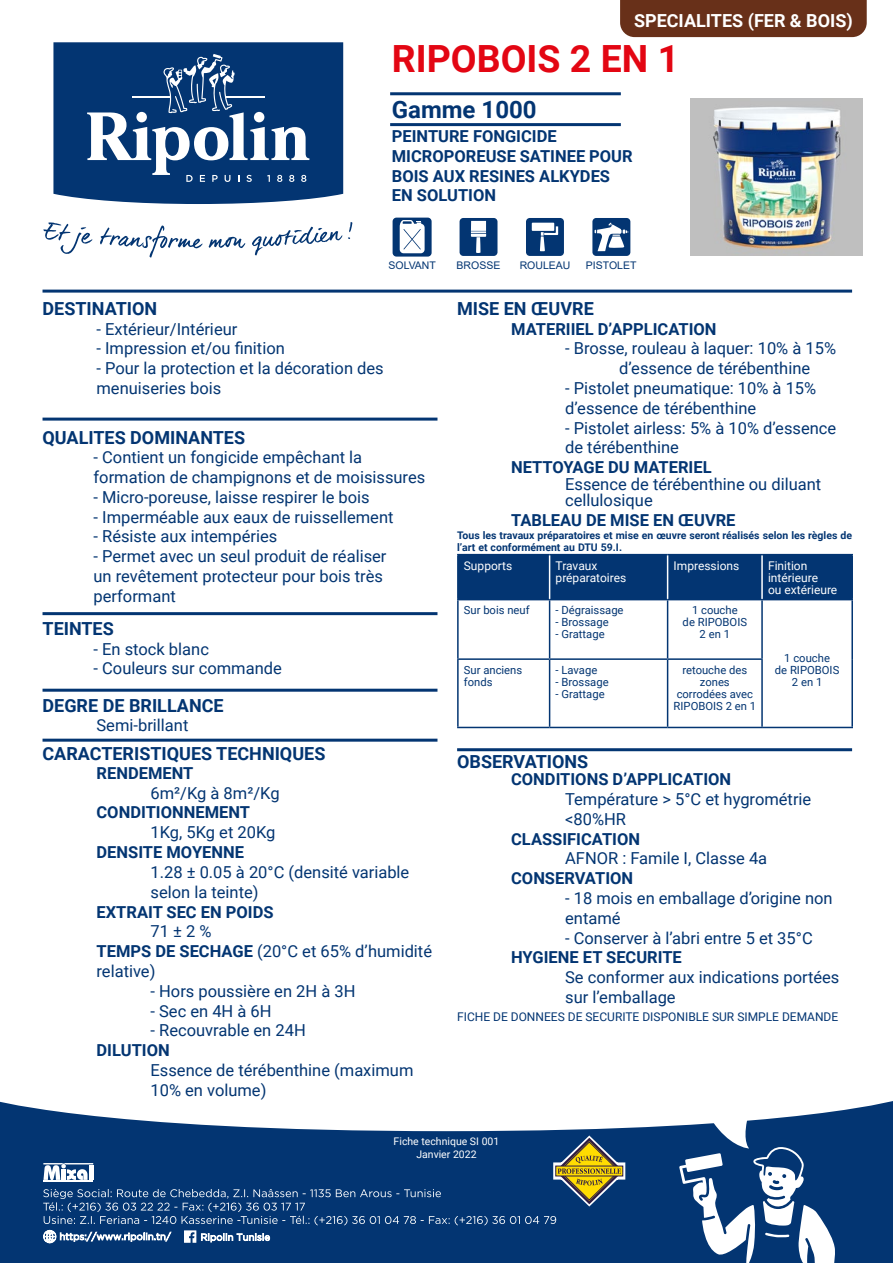
<style>
.page{position:relative;width:893px;height:1263px;background:#fff}
.page>*{position:absolute;margin:0;border:0;box-sizing:border-box;transform-origin:0 0}
.t1{font:700 37.5px "Roboto";color:#e30613}
.t2{font:700 24px "Roboto";color:#033572}
.t3{font:700 18px "Roboto";color:#033572}
.t4{font:700 18px "Roboto";color:#fff}
.t5{font:16.5px/19.8px "Roboto";color:#033572}
.t6{font:700 16.5px/19.8px "Roboto";color:#033572}
.t7{font:12px/12px "Roboto";color:#fff}
.t8{font:12px "Roboto";color:#033572}
.t9{font:11.25px/12px "Roboto";color:#033572;text-align:center}
.t10{font:700 10.5px/12.6px "Roboto";color:#033572}
.t11{font:10.5px/12.6px "Roboto";color:#fff;text-align:center}
.t12{font:10.5px "Arial";color:#033572}
.s1{font-weight:700}
</style>
<div class="page">
<svg style="left:0;top:1101px;width:893px;height:162px;fill:#033572"></svg>
<svg style="left:53px;top:42px;width:290px;height:162px;background:#13427b"></svg>
<svg style="left:87px;top:54px;width:222px;height:128px"></svg>
<svg style="left:43px;top:222px;width:49px;height:32px"></svg>
<svg style="left:100px;top:225px;width:103px;height:33px"></svg>
<svg style="left:209px;top:237px;width:36px;height:11px"></svg>
<svg style="left:252px;top:227px;width:90px;height:28px"></svg>
<svg style="left:348px;top:222px;width:4px;height:17px"></svg>
<hr style="left:43px;top:290px;width:809px;height:3px;background:#033572">
<svg style="left:679px;top:1101px;width:172px;height:162px"></svg>
<hr style="left:390px;top:92px;width:231px;height:3px;background:#033572">
<hr style="left:390px;top:123px;width:231px;height:3px;background:#033572">
<div style="left:393px;top:218px;width:39px;height:39px;background:#033572;border-radius:4px"></div>
<svg style="left:400px;top:220px;width:25px;height:33px"></svg>
<svg style="left:460px;top:218px;width:37px;height:38px"></svg>
<svg style="left:526px;top:218px;width:38px;height:38px"></svg>
<svg style="left:592px;top:218px;width:38px;height:38px"></svg>
<hr style="left:43px;top:418px;width:394px;height:3px;background:#033572">
<hr style="left:43px;top:612px;width:394px;height:3px;background:#033572">
<hr style="left:43px;top:689px;width:394px;height:3px;background:#033572">
<hr style="left:43px;top:739px;width:394px;height:3px;background:#033572">
<img style="left:690px;top:99px;width:172px;height:156px">
<hr style="left:457px;top:748px;width:395px;height:3px;background:#033572">
<div style="left:459px;top:555px;width:392px;height:44px;background:#033572"></div>
<svg style="left:459px;top:600px;width:392px;height:127px"></svg>
<hr style="left:457px;top:554px;width:93px;height:1px;background:#033572">
<hr style="left:457px;top:555px;width:2px;height:44px;background:#033572">
<hr style="left:550px;top:554px;width:118px;height:1px;background:#033572">
<hr style="left:668px;top:554px;width:94px;height:1px;background:#033572">
<hr style="left:762px;top:554px;width:91px;height:1px;background:#033572">
<hr style="left:851px;top:555px;width:2px;height:44px;background:#033572">
<hr style="left:457px;top:599px;width:93px;height:1px;background:#033572">
<hr style="left:457px;top:600px;width:2px;height:58px;background:#033572">
<hr style="left:550px;top:599px;width:118px;height:1px;background:#033572">
<hr style="left:549px;top:600px;width:1px;height:58px;background:#033572">
<hr style="left:668px;top:599px;width:94px;height:1px;background:#033572">
<hr style="left:667px;top:600px;width:1px;height:58px;background:#033572">
<hr style="left:762px;top:599px;width:91px;height:1px;background:#033572">
<hr style="left:761px;top:600px;width:2px;height:58px;background:#033572">
<hr style="left:851px;top:600px;width:2px;height:59px;background:#033572">
<hr style="left:457px;top:658px;width:93px;height:2px;background:#033572">
<hr style="left:457px;top:660px;width:2px;height:67px;background:#033572">
<hr style="left:550px;top:658px;width:118px;height:2px;background:#033572">
<hr style="left:549px;top:660px;width:1px;height:67px;background:#033572">
<hr style="left:668px;top:658px;width:95px;height:2px;background:#033572">
<hr style="left:667px;top:660px;width:1px;height:67px;background:#033572">
<hr style="left:761px;top:660px;width:2px;height:67px;background:#033572">
<hr style="left:851px;top:659px;width:2px;height:68px;background:#033572">
<hr style="left:457px;top:727px;width:93px;height:1px;background:#033572">
<hr style="left:550px;top:727px;width:118px;height:1px;background:#033572">
<hr style="left:668px;top:727px;width:94px;height:1px;background:#033572">
<hr style="left:762px;top:727px;width:91px;height:1px;background:#033572">
<hr style="left:549px;top:555px;width:1px;height:44px;background:#fff">
<hr style="left:667px;top:555px;width:1px;height:44px;background:#fff">
<hr style="left:761px;top:555px;width:2px;height:44px;background:#fff">
<svg style="left:43px;top:1130px;width:586px;height:113px;background:#194578"></svg>
<div style="left:620px;top:0;width:247px;height:37px;background:#683019"></div>
<p class="t4" style="left:634px;top:8px;width:220px">SPECIALITES (FER &amp; BOIS)</p>
<h1 class="t1" style="left:392px;top:33px;width:289px">RIPOBOIS 2 EN 1</h1>
<h2 class="t2" style="left:392px;top:92px;width:146px">Gamme 1000</h2>
<p class="t6" style="left:392px;top:126px;width:242px">PEINTURE FONGICIDE<br>MICROPOREUSE SATINEE POUR<br>BOIS AUX RESINES ALKYDES<br>EN SOLUTION</p>
<p class="t12" style="left:388px;top:258px;width:49px">SOLVANT</p>
<p class="t12" style="left:457px;top:258px;width:45px">BROSSE</p>
<p class="t12" style="left:520px;top:258px;width:52px">ROULEAU</p>
<p class="t12" style="left:586px;top:258px;width:52px">PISTOLET</p>
<p class="t3" style="left:43px;top:296px;width:116px">DESTINATION</p>
<p class="t5" style="left:97px;top:318px;width:142px">- Extérieur/Intérieur</p>
<p class="t5" style="left:97px;top:338px;width:190px">- Impression et/ou finition</p>
<p class="t5" style="left:97px;top:358px;width:289px">- Pour la protection et la décoration des menuiseries bois</p>
<p class="t3" style="left:43px;top:425px;width:204px">QUALITES DOMINANTES</p>
<p class="t5" style="left:94px;top:447px;width:333px">- Contient un fongicide empêchant la formation de champignons et de moisissures</p>
<p class="t5" style="left:94px;top:486px;width:278px">- Micro-poreuse, laisse respirer le bois</p>
<p class="t5" style="left:94px;top:506px;width:301px">- Imperméable aux eaux de ruissellement</p>
<p class="t5" style="left:94px;top:526px;width:185px">- Résiste aux intempéries</p>
<p class="t5" style="left:94px;top:546px;width:294px">- Permet avec un seul produit de réaliser un revêtement protecteur pour bois très performant</p>
<p class="t3" style="left:43px;top:616px;width:73px">TEINTES</p>
<p class="t5" style="left:94px;top:638px;width:117px">- En stock blanc</p>
<p class="t5" style="left:94px;top:658px;width:190px">- Couleurs sur commande</p>
<p class="t3" style="left:43px;top:693px;width:183px">DEGRE DE BRILLANCE</p>
<p class="t5" style="left:97px;top:715px;width:93px">Semi-brillant</p>
<p class="t3" style="left:43px;top:741px;width:284px">CARACTERISTIQUES TECHNIQUES</p>
<p class="t6" style="left:97px;top:762px;width:98px">RENDEMENT</p>
<p class="t5" style="left:151px;top:782px;width:131px">6m²/Kg à 8m²/Kg</p>
<p class="t6" style="left:97px;top:802px;width:155px">CONDITIONNEMENT</p>
<p class="t5" style="left:151px;top:822px;width:126px">1Kg, 5Kg et 20Kg</p>
<p class="t6" style="left:97px;top:842px;width:149px">DENSITE MOYENNE</p>
<p class="t5" style="left:151px;top:861px;width:260px">1.28 ± 0.05 à 20°C (densité variable selon la teinte)</p>
<p class="t6" style="left:97px;top:901px;width:179px">EXTRAIT SEC EN POIDS</p>
<p class="t5" style="left:97px;top:921px;width:337px;text-indent:54px">71 ± 2 %<br><span class="s1">TEMPS DE SECHAGE</span> (20°C et 65% d’humidité relative)</p>
<p class="t5" style="left:151px;top:980px;width:206px">- Hors poussière en 2H à 3H</p>
<p class="t5" style="left:151px;top:1000px;width:123px">- Sec en 4H à 6H</p>
<p class="t5" style="left:151px;top:1020px;width:157px">- Recouvrable en 24H</p>
<p class="t6" style="left:97px;top:1040px;width:75px">DILUTION</p>
<p class="t5" style="left:151px;top:1059px;width:264px">Essence de térébenthine (maximum<br>10% en volume)</p>
<p class="t3" style="left:457px;top:296px;width:138px">MISE EN ŒUVRE</p>
<p class="t6" style="left:511px;top:318px;width:207px">MATERIIEL D’APPLICATION</p>
<p class="t5" style="left:619px;top:338px;width:218px;text-indent:-54px">- Brosse, rouleau à laquer: 10% à 15% d’essence de térébenthine</p>
<p class="t5" style="left:565px;top:377px;width:253px">- Pistolet pneumatique: 10% à 15% d’essence de térébenthine</p>
<p class="t5" style="left:565px;top:417px;width:273px">- Pistolet airless: 5% à 10% d’essence de térébenthine</p>
<p class="t6" style="left:511px;top:457px;width:202px">NETTOYAGE DU MATERIEL</p>
<p class="t5" style="left:565px;top:475px;width:258px;line-height:16.5px">Essence de térébenthine ou diluant cellulosique</p>
<p class="t6" style="left:511px;top:509px;width:226px">TABLEAU DE MISE EN ŒUVRE</p>
<p class="t10" style="left:457px;top:528px;width:396px">Tous les travaux préparatoires et mise en œuvre seront réalisés selon les règles de l’art et conformément au DTU 59.I.</p>
<p class="t7" style="left:464px;top:559px;width:50px">Supports</p>
<p class="t7" style="left:556px;top:559px;width:72px">Travaux préparatoires</p>
<p class="t7" style="left:674px;top:559px;width:67px">Impressions</p>
<p class="t7" style="left:768px;top:559px;width:71px">Finition intérieure<br>ou extérieure</p>
<p class="t9" style="left:464px;top:604px;width:67px">Sur bois neuf</p>
<p class="t9" style="left:556px;top:604px;width:69px">- Dégraissage</p>
<p class="t9" style="left:556px;top:616px;width:55px">- Brossage</p>
<p class="t9" style="left:556px;top:628px;width:51px">- Grattage</p>
<p class="t9" style="left:683px;top:604px;width:66px">1 couche<br>de RIPOBOIS<br>2 en 1</p>
<p class="t9" style="left:464px;top:663px;width:60px;text-align:left">Sur anciens fonds</p>
<p class="t9" style="left:556px;top:663px;width:43px">- Lavage</p>
<p class="t9" style="left:556px;top:675px;width:55px">- Brossage</p>
<p class="t9" style="left:556px;top:687px;width:51px">- Grattage</p>
<p class="t9" style="left:674px;top:663px;width:84px">retouche des zones corrodées avec<br>RIPOBOIS 2 en 1</p>
<p class="t9" style="left:775px;top:652px;width:66px">1 couche<br>de RIPOBOIS<br>2 en 1</p>
<p class="t3" style="left:457px;top:749px;width:133px">OBSERVATIONS</p>
<p class="t6" style="left:511px;top:769px;width:222px">CONDITIONS D’APPLICATION</p>
<p class="t5" style="left:565px;top:789px;width:248px">Température &gt; 5°C et hygrométrie &lt;80%HR</p>
<p class="t6" style="left:511px;top:828px;width:130px">CLASSIFICATION</p>
<p class="t5" style="left:565px;top:848px;width:204px">AFNOR : Famile I, Classe 4a</p>
<p class="t6" style="left:511px;top:868px;width:124px">CONSERVATION</p>
<p class="t5" style="left:565px;top:888px;width:269px">- 18 mois en emballage d’origine non entamé</p>
<p class="t5" style="left:565px;top:927px;width:249px">- Conserver à l’abri entre 5 et 35°C</p>
<p class="t6" style="left:511px;top:947px;width:172px">HYGIENE ET SECURITE</p>
<p class="t5" style="left:565px;top:967px;width:276px">Se conformer aux indications portées sur l’emballage</p>
<p class="t8" style="left:457px;top:1008px;width:383px">FICHE DE DONNEES DE SECURITE DISPONIBLE SUR SIMPLE DEMANDE</p>
<p class="t11" style="left:394px;top:1135px;width:107px">Fiche technique SI 001<br>Janvier 2022</p>
</div>
